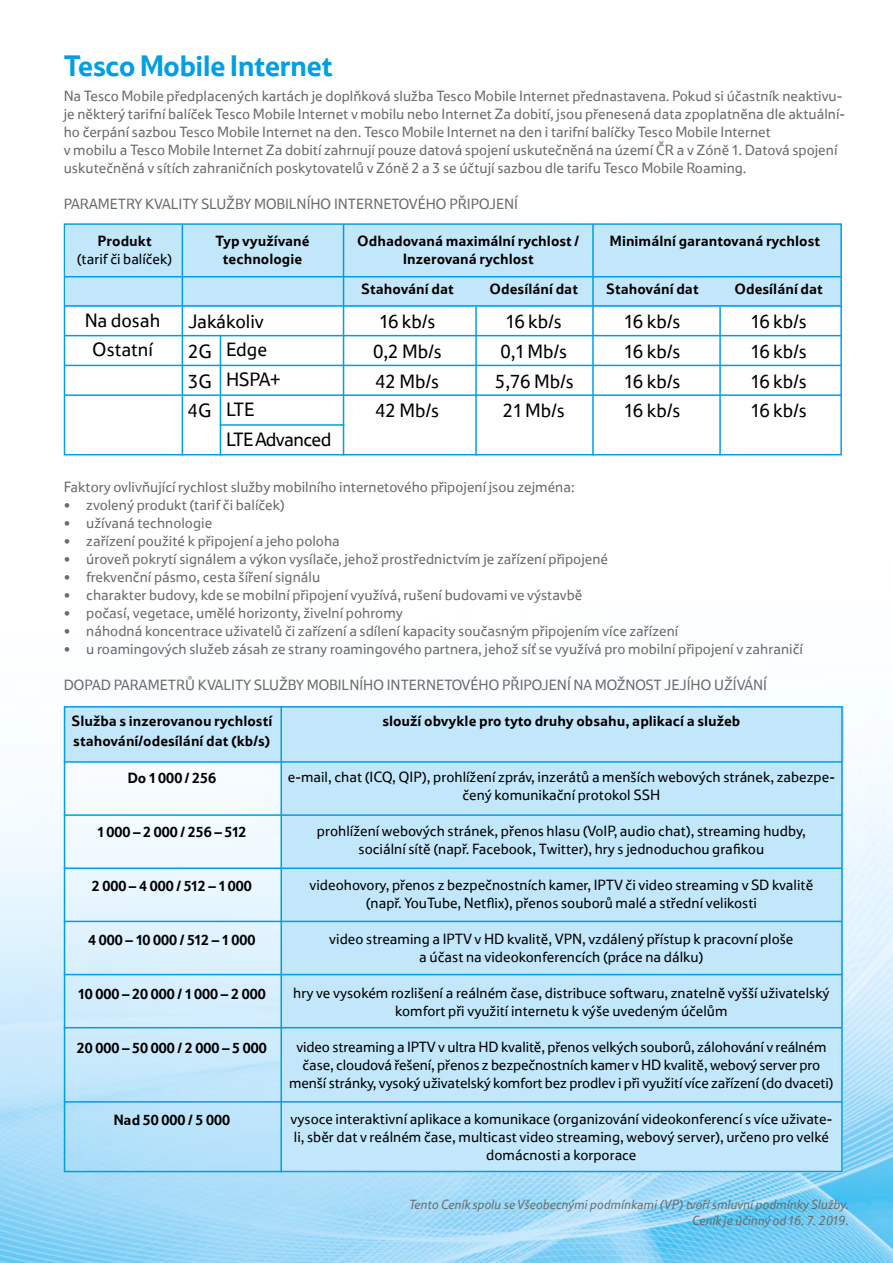
<style>
.page{position:relative;width:893px;height:1263px;background:#fff}
.page>*{position:absolute;margin:0;border:0;box-sizing:border-box;transform-origin:0 0}
.t1{font:700 30px "Tesco OT";letter-spacing:-.025em;color:#009fe3}
.t2{font:19.5px/29.7px "Tesco OT";color:#000;text-align:center}
.t3{font:19.5px "Tesco OT";letter-spacing:-.03em;color:#000}
.t4{font:15px/18px "Tesco OT";color:#6a6c6c}
.t5{font:15px/18px "Tesco OT";color:#000;text-align:center}
.t6{font:700 15px/18px "Tesco OT";color:#000;text-align:center}
.t7{font:italic 13.5px/16.2px "Tesco OT";color:#6a6c6c;text-align:right}
.s1{font-size:13.5px}
</style>
<div class="page">
<img style="left:0;top:358px;width:893px;height:905px">
<div style="left:64px;top:706px;width:779px;height:56px;background:#c2e6fa"></div>
<div style="left:66px;top:224px;width:775px;height:83px;background:#c2e6fa"></div>
<div style="left:64px;top:223px;width:778px;height:232px;border:2px solid #009fe3"></div>
<div style="left:281px;top:737px;width:562px;height:435px;background:#c2e6fa"></div>
<hr style="left:64px;top:761px;width:778px;height:2px;background:#009fe3">
<hr style="left:64px;top:814px;width:778px;height:2px;background:#009fe3">
<hr style="left:64px;top:867px;width:778px;height:2px;background:#009fe3">
<hr style="left:64px;top:921px;width:778px;height:1px;background:#009fe3">
<hr style="left:64px;top:974px;width:778px;height:1px;background:#009fe3">
<hr style="left:64px;top:1027px;width:778px;height:1px;background:#009fe3">
<hr style="left:64px;top:1101px;width:778px;height:2px;background:#009fe3">
<div style="left:64px;top:706px;width:779px;height:466px;border:2px solid #009fe3"></div>
<hr style="left:182px;top:224px;width:1px;height:231px;background:#009fe3">
<hr style="left:220px;top:335px;width:1px;height:120px;background:#009fe3">
<hr style="left:343px;top:224px;width:1px;height:231px;background:#009fe3">
<hr style="left:475px;top:307px;width:2px;height:148px;background:#009fe3">
<hr style="left:592px;top:224px;width:2px;height:231px;background:#009fe3">
<hr style="left:719px;top:307px;width:2px;height:148px;background:#009fe3">
<hr style="left:65px;top:276px;width:776px;height:1px;background:#009fe3">
<hr style="left:65px;top:305px;width:776px;height:2px;background:#009fe3">
<hr style="left:65px;top:335px;width:776px;height:1px;background:#009fe3">
<hr style="left:65px;top:365px;width:776px;height:1px;background:#009fe3">
<hr style="left:65px;top:394px;width:776px;height:2px;background:#009fe3">
<hr style="left:220px;top:424px;width:124px;height:2px;background:#009fe3">
<hr style="left:280px;top:706px;width:2px;height:466px;background:#009fe3">
<h1 class="t1" style="left:64px;top:46px;width:270px">Tesco Mobile Internet</h1>
<p class="t4" style="left:64px;top:87px;width:783px">Na Tesco Mobile předplacených kartách je doplňková služba Tesco Mobile Internet přednastavena. Pokud si účastník neaktivu&shy;je některý tarifní balíček Tesco Mobile Internet v mobilu nebo Internet Za dobití, jsou přenesená data zpoplatněna dle aktuální&shy;ho čerpání sazbou Tesco Mobile Internet na den. Tesco Mobile Internet na den i tarifní balíčky Tesco Mobile Internet<br>v mobilu a Tesco Mobile Internet Za dobití zahrnují pouze datová spojení uskutečněná na území ČR a v Zóně 1. Datová spojení uskutečněná v sítích zahraničních poskytovatelů v Zóně 2 a 3 se účtují sazbou dle tarifu Tesco Mobile Roaming.</p>
<p class="t4" style="left:64px;top:195px;width:456px">PARAMETRY KVALITY SLUŽBY MOBILNÍHO INTERNETOVÉHO PŘIPOJENÍ</p>
<p class="t6" style="left:97px;top:232px;width:56px">Produkt</p>
<p class="t5" style="left:77px;top:250px;width:97px">(tarif či balíček)</p>
<p class="t6" style="left:215px;top:232px;width:96px">Typ využívané technologie</p>
<h2 class="t2" style="left:85px;top:305px;width:77px">Na dosah<br>Ostatní</h2>
<h2 class="t2" style="left:188px;top:306px;width:94px;line-height:29.2px;text-align:left">Jakákoliv<br>2G Edge<br>3G HSPA+<br>4G LTE</h2>
<h2 class="t3" style="left:226px;top:427px;width:107px">LTE Advanced</h2>
<p class="t6" style="left:357px;top:232px;width:223px">Odhadovaná maximální rychlost /<br>Inzerovaná rychlost</p>
<p class="t6" style="left:609px;top:232px;width:212px">Minimální garantovaná rychlost</p>
<p class="t6" style="left:361px;top:279px;width:94px">Stahování dat</p>
<p class="t6" style="left:490px;top:279px;width:90px">Odesílání dat</p>
<p class="t6" style="left:606px;top:279px;width:94px">Stahování dat</p>
<p class="t6" style="left:734px;top:279px;width:90px">Odesílání dat</p>
<h2 class="t2" style="left:373px;top:306px;width:70px">16 kb/s<br>0,2 Mb/s<br>42 Mb/s<br>42 Mb/s</h2>
<h2 class="t2" style="left:495px;top:306px;width:80px">16 kb/s<br>0,1 Mb/s<br>5,76 Mb/s<br>21 Mb/s</h2>
<h2 class="t2" style="left:624px;top:306px;width:58px;text-align:justify">16 kb/s 16 kb/s 16 kb/s 16 kb/s</h2>
<h2 class="t2" style="left:751px;top:306px;width:58px">16 kb/s</h2>
<h2 class="t2" style="left:751px;top:336px;width:58px;text-align:justify">16 kb/s 16 kb/s 16 kb/s</h2>
<p class="t4" style="left:64px;top:478px;width:512px">Faktory ovlivňující rychlost služby mobilního internetového připojení jsou zejména:</p>
<p class="t4" style="left:64px;top:496px;width:223px"><span class="s1">•</span> zvolený produkt (tarif či balíček)</p>
<p class="t4" style="left:64px;top:514px;width:150px"><span class="s1">•</span> užívaná technologie</p>
<p class="t4" style="left:64px;top:532px;width:278px"><span class="s1">•</span> zařízení použité k připojení a jeho poloha</p>
<p class="t4" style="left:64px;top:550px;width:546px"><span class="s1">•</span> úroveň pokrytí signálem a výkon vysílače, jehož prostřednictvím je zařízení připojené</p>
<p class="t4" style="left:64px;top:568px;width:258px"><span class="s1">•</span> frekvenční pásmo, cesta šíření signálu</p>
<p class="t4" style="left:64px;top:586px;width:520px"><span class="s1">•</span> charakter budovy, kde se mobilní připojení využívá, rušení budovami ve výstavbě</p>
<p class="t4" style="left:64px;top:604px;width:341px"><span class="s1">•</span> počasí, vegetace, umělé horizonty, živelní pohromy</p>
<p class="t4" style="left:64px;top:622px;width:616px"><span class="s1">•</span> náhodná koncentrace uživatelů či zařízení a sdílení kapacity současným připojením více zařízení</p>
<p class="t4" style="left:64px;top:640px;width:741px"><span class="s1">•</span> u roamingových služeb zásah ze strany roamingového partnera, jehož síť se využívá pro mobilní připojení v zahraničí</p>
<p class="t4" style="left:64px;top:676px;width:705px">DOPAD PARAMETRŮ KVALITY SLUŽBY MOBILNÍHO INTERNETOVÉHO PŘIPOJENÍ NA MOŽNOST JEJÍHO UŽÍVÁNÍ</p>
<p class="t6" style="left:71px;top:711px;width:202px;line-height:19.5px;text-align:left">Služba s inzerovanou rychlostí stahování/odesílání dat (kb/s)</p>
<p class="t6" style="left:127px;top:769px;width:90px">Do 1 000 / 256</p>
<p class="t6" style="left:97px;top:823px;width:151px">1 000 – 2 000 / 256 – 512</p>
<p class="t6" style="left:92px;top:877px;width:162px">2 000 – 4 000 / 512 – 1 000</p>
<p class="t6" style="left:88px;top:931px;width:169px">4 000 – 10 000 / 512 – 1 000</p>
<p class="t6" style="left:78px;top:985px;width:189px">10 000 – 20 000 / 1 000 – 2 000</p>
<p class="t6" style="left:77px;top:1039px;width:192px">20 000 – 50 000 / 2 000 – 5 000</p>
<p class="t6" style="left:113px;top:1111px;width:118px">Nad 50 000 / 5 000</p>
<p class="t6" style="left:382px;top:712px;width:360px">slouží obvykle pro tyto druhy obsahu, aplikací a služeb</p>
<p class="t5" style="left:288px;top:767px;width:548px">e-mail, chat (ICQ, QIP), prohlížení zpráv, inzerátů a menších webových stránek, zabezpe&shy;čený komunikační protokol SSH</p>
<p class="t5" style="left:317px;top:821px;width:490px">prohlížení webových stránek, přenos hlasu (VoIP, audio chat), streaming hudby, sociální sítě (např. Facebook, Twitter), hry s jednoduchou grafikou</p>
<p class="t5" style="left:310px;top:875px;width:505px">videohovory, přenos z bezpečnostních kamer, IPTV či video streaming v SD kvalitě (např. YouTube, Netflix), přenos souborů malé a střední velikosti</p>
<p class="t5" style="left:329px;top:929px;width:466px">video streaming a IPTV v HD kvalitě, VPN, vzdálený přístup k pracovní ploše a účast na videokonferencích (práce na dálku)</p>
<p class="t5" style="left:293px;top:983px;width:538px">hry ve vysokém rozlišení a reálném čase, distribuce softwaru, znatelně vyšší uživatelský komfort při využití internetu k výše uvedeným účelům</p>
<p class="t5" style="left:289px;top:1037px;width:546px">video streaming a IPTV v ultra HD kvalitě, přenos velkých souborů, zálohování v reálném čase, cloudová řešení, přenos z bezpečnostních kamer v HD kvalitě, webový server pro menší stránky, vysoký uživatelský komfort bez prodlev i při využití více zařízení (do dvaceti)</p>
<p class="t5" style="left:291px;top:1109px;width:543px">vysoce interaktivní aplikace a komunikace (organizování videokonferencí s více uživate&shy;li, sběr dat v reálném čase, multicast video streaming, webový server), určeno pro velké domácnosti a korporace</p>
<p class="t7" style="left:409px;top:1196px;width:441px">Tento Ceník spolu se Všeobecnými podmínkami (VP) tvoří smluvní podmínky Služby.<br>Ceník je účinný od 16. 7. 2019.</p>
</div>
